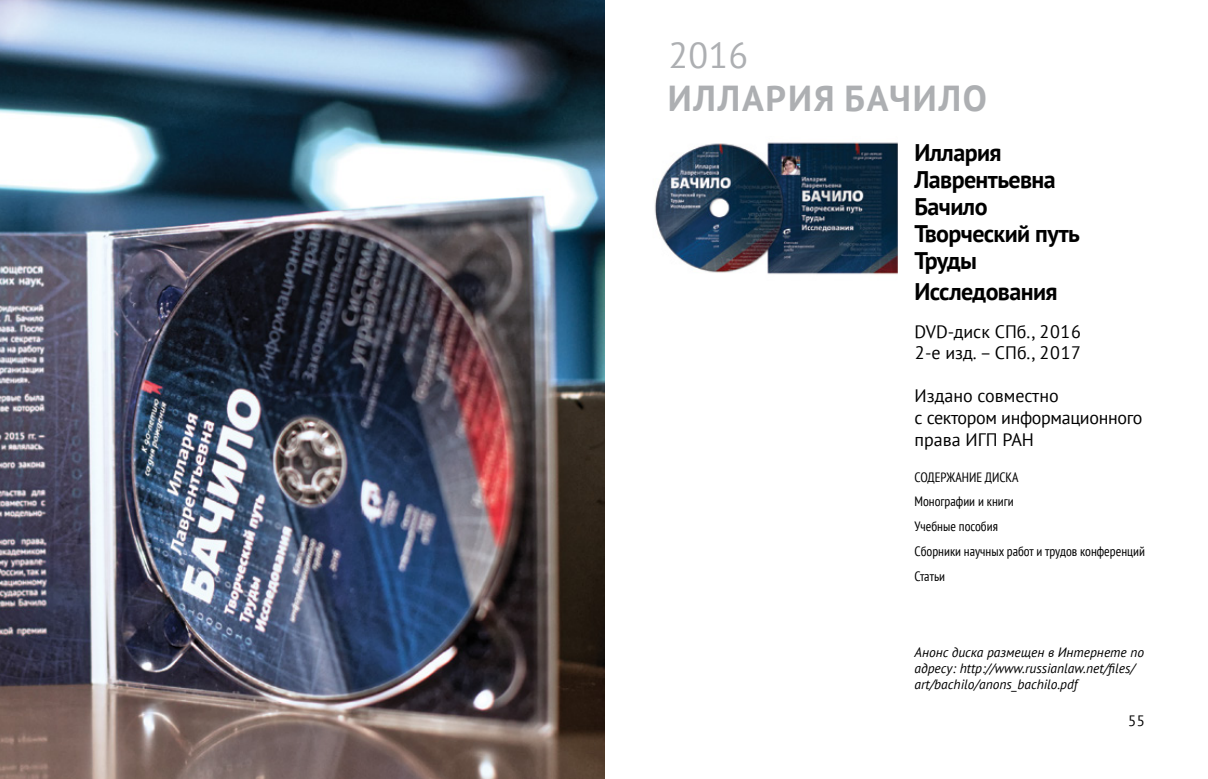
<style>
.page{position:relative;width:1208px;height:779px;background:#fff}
.page>*{position:absolute;margin:0;border:0;box-sizing:border-box;transform-origin:0 0}
.t1{font:700 36px "PT Sans";letter-spacing:.05em;color:#adafb2}
.t2{font:36px "PT Sans";color:#adafb2}
.t3{font:700 24px/27px "PT Sans";letter-spacing:-.025em;color:#000}
.t4{font:18px/21.6px "PT Sans";letter-spacing:-.02em;color:#000}
.t5{font:18px/21.6px "PT Sans";color:#000}
.t6{font:15px "PT Sans";color:#000}
.t7{font:italic 13.5px/16.2px "PT Sans";color:#000}
.t8{font:condensed 13.5px/24.8px "PT Sans";color:#000}
</style>
<div class="page">
<img style="left:0;top:0;width:604px;height:778px">
<img style="left:654px;top:142px;width:243px;height:133px">
<h1 class="t2" style="left:668px;top:32px;width:82px">2016</h1>
<h1 class="t1" style="left:668px;top:74px;width:321px">Иллар ия Бачило</h1>
<h2 class="t3" style="left:914px;top:138px;width:167px">Иллария<br>Лаврентьевна<br>Бачило<br>Творческий путь<br>Труды</h2>
<h2 class="t3" style="left:914px;top:277px;width:145px">Исследования</h2>
<h3 class="t5" style="left:914px;top:320px;width:168px">DVD-диск СПб., 2016<br>2-е изд. – СПб., 2017</h3>
<h3 class="t4" style="left:914px;top:384px;width:229px">Издано совместно<br>с сектором информационного права ИГП РАН</h3>
<p class="t8" style="left:914px;top:464px;width:232px">СОДЕРЖАНИЕ ДИСКА<br>Монографии и книги<br>Учебные пособия<br>Сборники научных работ и трудов конференций<br>Статьи</p>
<p class="t7" style="left:914px;top:643px;width:231px">Анонс диска размещен в Интернете по адресу: http://www.russianlaw.net/files/ art/bachilo/anons_bachilo.pdf</p>
<p class="t6" style="left:1127px;top:710px;width:19px">55</p>
</div>
